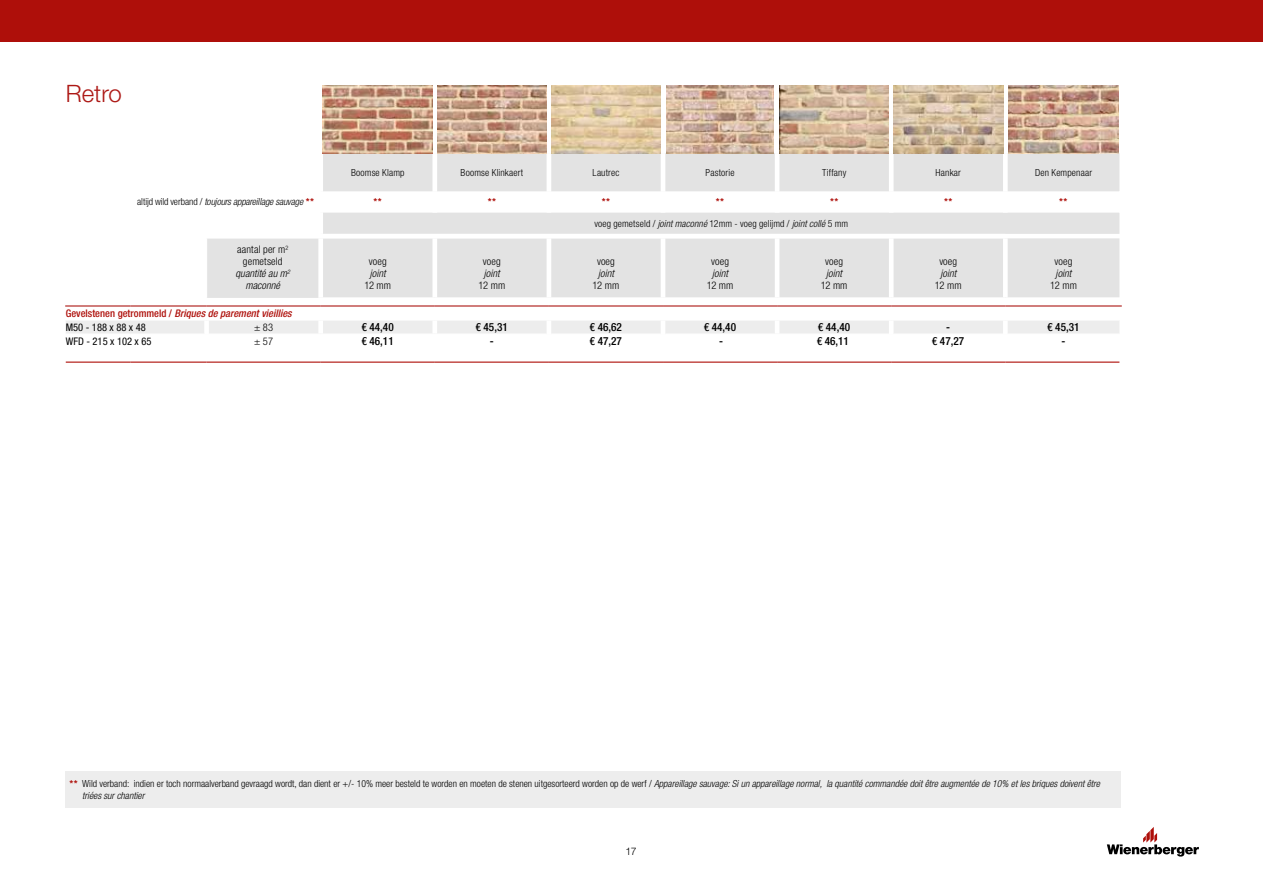
<style>
.page{position:relative;width:1263px;height:893px;background:#fff}
.page>*{position:absolute;margin:0;border:0;box-sizing:border-box;transform-origin:0 0}
.t1{font:300 24px "Helvetica Neue LT Std";color:#ad1916}
.t2{font:500 condensed 11.25px "Helvetica Neue LT Std";color:#000;scale:.95 1}
.t3{font:500 condensed 11.25px "Helvetica Neue LT Std";color:#000}
.t4{font:300 condensed 10.5px/12px "Helvetica Neue LT Std";letter-spacing:.01em;color:#000;text-align:center}
.t5{font:italic 500 condensed 10.5px/14.1px "Helvetica Neue LT Std";color:#ae0f0a}
.t6{font:italic 300 condensed 10.5px "Helvetica Neue LT Std";letter-spacing:.01em;color:#000}
.t7{font:condensed 10.5px "Helvetica Neue LT Std";color:#000}
.t8{font:300 10.5px "Helvetica Neue LT Std";color:#000}
.t9{font:300 condensed 9.75px/11.7px "Helvetica Neue LT Std";color:#000}
.t10{font:italic 300 condensed 9.75px "Helvetica Neue LT Std";letter-spacing:-.01em;color:#000}
.t11{font:700 9.75px "Helvetica Neue LT Std";color:#ae0f0a}
.t12{font:300 condensed 9.75px "Helvetica Neue LT Std";letter-spacing:.02em;color:#000}
.s1{font-style:normal}
.s2{font-weight:700;font-style:normal;font-stretch:normal;color:#ae0f0a}
.s3{font-style:italic}
.s4{font-weight:400;font-style:normal;color:#000}
.s5{font-weight:700;font-stretch:normal;color:#ae0f0a}
</style>
<div class="page">
<svg style="left:1107px;top:827px;width:92px;height:30px"></svg>
<div style="left:0;top:0;width:1263px;height:42px;background:#ae0f0a"></div>
<svg style="left:323px;top:153px;width:796px;height:144px;fill:#e3e3e3"></svg>
<svg style="left:207px;top:234px;width:798px;height:64px;background:#e5e5e5"></svg>
<div style="left:66px;top:321px;width:1053px;height:12px;background:#ededed"></div>
<div style="left:432px;top:153px;width:5px;height:38px;background:#fff"></div>
<hr style="left:547px;top:153px;width:4px;height:38px;background:#fff">
<hr style="left:661px;top:153px;width:4px;height:38px;background:#fff">
<hr style="left:775px;top:153px;width:4px;height:38px;background:#fff">
<hr style="left:889px;top:153px;width:4px;height:38px;background:#fff">
<div style="left:1003px;top:153px;width:5px;height:38px;background:#fff"></div>
<div style="left:432px;top:191px;width:5px;height:22px;background:#fff"></div>
<hr style="left:547px;top:191px;width:4px;height:22px;background:#fff">
<hr style="left:661px;top:191px;width:4px;height:22px;background:#fff">
<hr style="left:775px;top:191px;width:4px;height:22px;background:#fff">
<hr style="left:889px;top:191px;width:4px;height:22px;background:#fff">
<div style="left:1003px;top:191px;width:5px;height:22px;background:#fff"></div>
<div style="left:318px;top:238px;width:5px;height:59px;background:#fff"></div>
<div style="left:432px;top:238px;width:5px;height:59px;background:#fff"></div>
<hr style="left:547px;top:238px;width:4px;height:59px;background:#fff">
<hr style="left:661px;top:238px;width:4px;height:59px;background:#fff">
<hr style="left:775px;top:238px;width:4px;height:59px;background:#fff">
<hr style="left:889px;top:238px;width:4px;height:59px;background:#fff">
<div style="left:1003px;top:238px;width:5px;height:59px;background:#fff"></div>
<div style="left:318px;top:321px;width:5px;height:12px;background:#fff"></div>
<div style="left:432px;top:321px;width:5px;height:12px;background:#fff"></div>
<hr style="left:547px;top:321px;width:4px;height:13px;background:#fff">
<hr style="left:661px;top:321px;width:4px;height:13px;background:#fff">
<div style="left:204px;top:321px;width:5px;height:13px;background:#fff"></div>
<hr style="left:889px;top:321px;width:4px;height:13px;background:#fff">
<div style="left:1003px;top:321px;width:5px;height:13px;background:#fff"></div>
<hr style="left:66px;top:362px;width:65px;height:1px;background:#ae0f0a">
<hr style="left:131px;top:362px;width:76px;height:1px;background:#ae0f0a">
<hr style="left:207px;top:362px;width:114px;height:1px;background:#ae0f0a">
<hr style="left:321px;top:362px;width:114px;height:1px;background:#ae0f0a">
<hr style="left:435px;top:362px;width:114px;height:1px;background:#ae0f0a">
<hr style="left:549px;top:362px;width:114px;height:1px;background:#ae0f0a">
<hr style="left:663px;top:362px;width:114px;height:1px;background:#ae0f0a">
<hr style="left:777px;top:362px;width:114px;height:1px;background:#ae0f0a">
<hr style="left:891px;top:362px;width:114px;height:1px;background:#ae0f0a">
<hr style="left:1005px;top:362px;width:114px;height:1px;background:#ae0f0a">
<hr style="left:318px;top:297px;width:117px;height:1px;background:#fff">
<hr style="left:435px;top:297px;width:114px;height:1px;background:#fff">
<hr style="left:549px;top:297px;width:114px;height:1px;background:#fff">
<hr style="left:663px;top:297px;width:114px;height:1px;background:#fff">
<hr style="left:777px;top:297px;width:114px;height:1px;background:#fff">
<hr style="left:891px;top:297px;width:114px;height:1px;background:#fff">
<hr style="left:65px;top:305px;width:66px;height:2px;background:#ad1916">
<hr style="left:131px;top:305px;width:76px;height:2px;background:#ad1916">
<hr style="left:207px;top:305px;width:114px;height:2px;background:#ad1916">
<hr style="left:321px;top:305px;width:114px;height:2px;background:#ad1916">
<hr style="left:435px;top:305px;width:114px;height:2px;background:#ad1916">
<hr style="left:549px;top:305px;width:114px;height:2px;background:#ad1916">
<hr style="left:663px;top:305px;width:114px;height:2px;background:#ad1916">
<hr style="left:777px;top:305px;width:114px;height:2px;background:#ad1916">
<hr style="left:891px;top:305px;width:114px;height:2px;background:#ad1916">
<hr style="left:1005px;top:305px;width:117px;height:2px;background:#ad1916">
<hr style="left:775px;top:321px;width:4px;height:12px;background:#fff">
<img style="left:323px;top:85px;width:109px;height:68px">
<img style="left:438px;top:85px;width:108px;height:68px">
<img style="left:551px;top:85px;width:109px;height:68px">
<img style="left:666px;top:85px;width:108px;height:68px">
<img style="left:779px;top:85px;width:110px;height:68px">
<img style="left:893px;top:85px;width:110px;height:68px">
<img style="left:1008px;top:85px;width:111px;height:68px">
<div style="left:65px;top:771px;width:1056px;height:37px;background:#ededed"></div>
<h1 class="t1" style="left:66px;top:79px;width:58px">Retro</h1>
<p class="t9" style="left:351px;top:166px;width:55px">Boomse Klamp</p>
<p class="t9" style="left:461px;top:166px;width:64px">Boomse Klinkaert</p>
<p class="t12" style="left:592px;top:167px;width:28px">Lautrec</p>
<p class="t9" style="left:706px;top:166px;width:30px">Pastorie</p>
<p class="t9" style="left:822px;top:166px;width:26px">Tiffany</p>
<p class="t9" style="left:936px;top:166px;width:27px">Hankar</p>
<p class="t9" style="left:1035px;top:166px;width:58px">Den Kempenaar</p>
<p class="t10" style="left:137px;top:196px;width:178px"><span class="s1">altijd wild verband /</span> toujours appareillage sauvage <span class="s2">**</span></p>
<p class="t11" style="left:374px;top:196px;width:10px">**</p>
<p class="t11" style="left:488px;top:196px;width:10px">**</p>
<p class="t11" style="left:602px;top:196px;width:10px">**</p>
<p class="t11" style="left:716px;top:196px;width:10px">**</p>
<p class="t11" style="left:830px;top:196px;width:10px">**</p>
<p class="t11" style="left:944px;top:196px;width:10px">**</p>
<p class="t11" style="left:1059px;top:196px;width:10px">**</p>
<p class="t9" style="left:594px;top:217px;width:255px">voeg gemetseld / <span class="s3">joint maconné</span> 12mm - voeg gelijmd / <span class="s3">joint collé</span> 5 mm</p>
<p class="t4" style="left:235px;top:244px;width:56px">aantal per m<sup>2 </sup>gemetseld <span class="s3">quantité au m</span><sup>2 </sup><span class="s3">maconné</span></p>
<p class="t4" style="left:369px;top:256px;width:19px">voeg</p>
<p class="t6" style="left:370px;top:268px;width:17px">joint</p>
<p class="t4" style="left:364px;top:280px;width:28px">12 mm</p>
<p class="t4" style="left:483px;top:256px;width:19px">voeg</p>
<p class="t6" style="left:484px;top:268px;width:17px">joint</p>
<p class="t4" style="left:478px;top:280px;width:28px">12 mm</p>
<p class="t4" style="left:597px;top:256px;width:19px">voeg</p>
<p class="t6" style="left:598px;top:268px;width:17px">joint</p>
<p class="t4" style="left:593px;top:280px;width:28px">12 mm</p>
<p class="t4" style="left:711px;top:256px;width:19px">voeg</p>
<p class="t6" style="left:712px;top:268px;width:17px">joint</p>
<p class="t4" style="left:707px;top:280px;width:28px">12 mm</p>
<p class="t4" style="left:825px;top:256px;width:19px">voeg</p>
<p class="t6" style="left:826px;top:268px;width:17px">joint</p>
<p class="t4" style="left:821px;top:280px;width:28px">12 mm</p>
<p class="t4" style="left:939px;top:256px;width:19px">voeg</p>
<p class="t6" style="left:940px;top:268px;width:17px">joint</p>
<p class="t4" style="left:935px;top:280px;width:28px">12 mm</p>
<p class="t4" style="left:1054px;top:256px;width:19px">voeg</p>
<p class="t6" style="left:1056px;top:268px;width:17px">joint</p>
<p class="t4" style="left:1050px;top:280px;width:28px">12 mm</p>
<p class="t5" style="left:66px;top:306px;width:227px"><span class="s1">Gevelstenen getrommeld /</span> Briques de parement vieillies<br><span class="s4">M50 - 188 x 88 x 48</span></p>
<p class="t4" style="left:254px;top:321px;width:21px">± 83</p>
<p class="t2" style="left:362px;top:320px;width:35px">€ 44,40</p>
<p class="t2" style="left:476px;top:320px;width:35px">€ 45,31</p>
<p class="t2" style="left:590px;top:320px;width:35px">€ 46,62</p>
<p class="t2" style="left:704px;top:320px;width:35px">€ 44,40</p>
<p class="t2" style="left:818px;top:320px;width:35px">€ 44,40</p>
<p class="t3" style="left:946px;top:320px;width:5px">-</p>
<p class="t2" style="left:1047px;top:320px;width:35px">€ 45,31</p>
<p class="t7" style="left:66px;top:335px;width:87px">WFD - 215 x 102 x 65</p>
<p class="t4" style="left:254px;top:335px;width:21px">± 57</p>
<p class="t2" style="left:362px;top:334px;width:35px">€ 46,11</p>
<p class="t3" style="left:490px;top:334px;width:5px">-</p>
<p class="t2" style="left:590px;top:334px;width:35px">€ 47,27</p>
<p class="t3" style="left:719px;top:334px;width:5px">-</p>
<p class="t2" style="left:817px;top:334px;width:35px">€ 46,11</p>
<p class="t2" style="left:932px;top:334px;width:35px">€ 47,27</p>
<p class="t3" style="left:1061px;top:334px;width:5px">-</p>
<p class="t9" style="left:82px;top:777px;width:1019px;text-indent:-13px"><span class="s5">**</span> Wild verband: indien er toch normaalverband gevraagd wordt, dan dient er +/- 10% meer besteld te worden en moeten de stenen uitgesorteerd worden op de werf / <span class="s3">Appareillage sauvage: Si un appareillage normal, la quantité commandée doit être augmentée de 10% et les briques doivent être triées sur chantier</span></p>
<p class="t8" style="left:626px;top:845px;width:12px">17</p>
</div>
